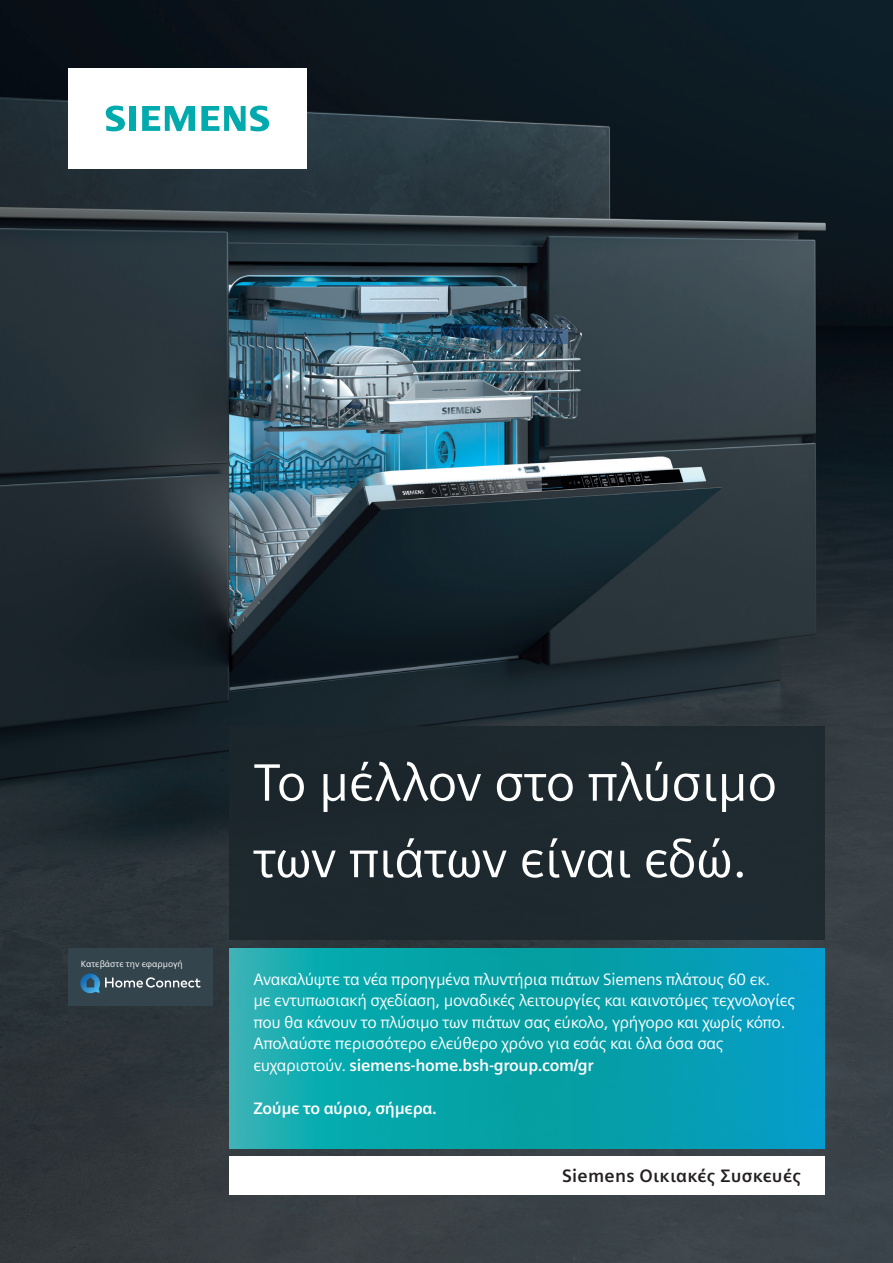
<style>
.page{position:relative;width:893px;height:1263px;background:#fff}
.page>*{position:absolute;margin:0;border:0;box-sizing:border-box;transform-origin:0 0}
.t1{font:52.5px/76.5px "Siemens Sans";letter-spacing:-.01em;color:#fff}
.t2{font:700 18px "Siemens Sans";letter-spacing:.015em;color:#231f20}
.t3{font:16.5px/21.5px "Siemens Sans";letter-spacing:-.02em;color:#fff}
.t4{font:700 16.5px "Siemens Sans";letter-spacing:-.02em;color:#fff}
.t5{font:9px "Siemens Sans";color:#fff}
.s1{font-weight:700}
</style>
<div class="page">
<img style="left:0;top:0;width:893px;height:1263px">
<svg style="left:230px;top:948px;width:595px;height:200px;background:#09a2af"></svg>
<div style="left:230px;top:1157px;width:595px;height:38px;background:#fff"></div>
<div style="left:68px;top:948px;width:145px;height:58px;background:#33444d"></div>
<svg style="left:80px;top:973px;width:121px;height:20px"></svg>
<div style="left:230px;top:726px;width:595px;height:214px;background:#1e292f"></div>
<div style="left:68px;top:68px;width:238px;height:101px;background:#fff"></div>
<svg style="left:106px;top:106px;width:30px;height:25px"></svg>
<svg style="left:142px;top:106px;width:53px;height:25px"></svg>
<svg style="left:201px;top:106px;width:68px;height:25px"></svg>
<p class="t5" style="left:81px;top:959px;width:103px">Κατεβάστε την εφαρμογή</p>
<h1 class="t1" style="left:253px;top:745px;width:525px">Το μέλλον στο πλύσιμο των πιάτων είναι εδώ.</h1>
<p class="t3" style="left:253px;top:968px;width:544px">Ανακαλύψτε τα νέα προηγμένα πλυντήρια πιάτων Siemens πλάτους 60 εκ.<br>με εντυπωσιακή σχεδίαση, μοναδικές λειτουργίες και καινοτόμες τεχνολογίες που θα κάνουν το πλύσιμο των πιάτων σας εύκολο, γρήγορο και χωρίς κόπο.<br>Απολαύστε περισσότερο ελεύθερο χρόνο για εσάς και όλα όσα σας ευχαριστούν. <span class="s1">siemens-home.bsh-group.com/gr</span></p>
<p class="t4" style="left:253px;top:1098px;width:185px">Ζούμε το αύριο, σήμερα.</p>
<p class="t2" style="left:562px;top:1166px;width:241px">Siemens Οικιακές Συσκευές</p>
</div>
